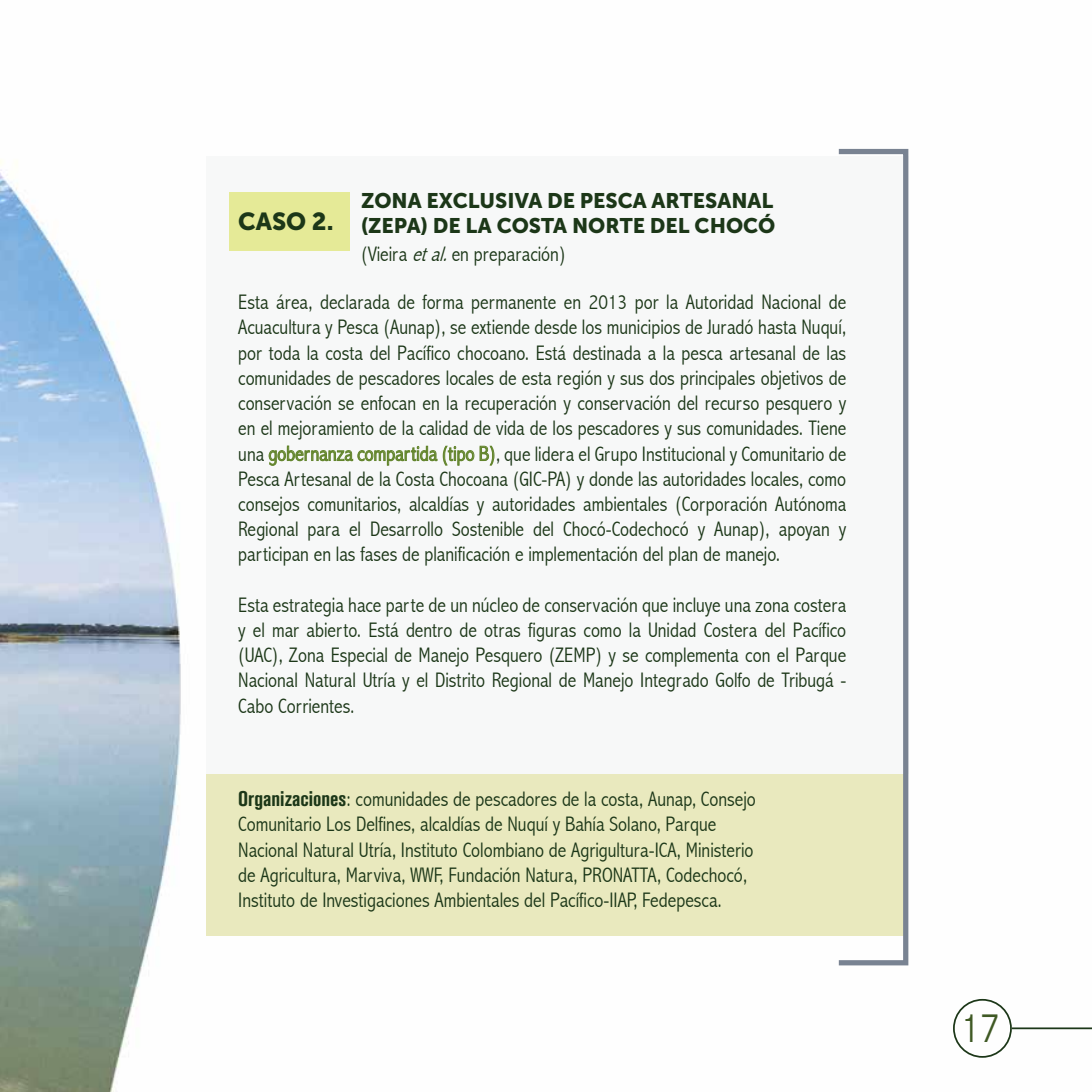
<style>
.page{position:relative;width:1092px;height:1092px;background:#fff}
.page>*{position:absolute;margin:0;border:0;box-sizing:border-box;transform-origin:0 0}
.t1{font:300 condensed 42px "Abadi";color:#3f5924}
.t2{font:24.5px "Museo Sans 900";color:#1c3718}
.t3{font:300 condensed 21px/25.2px "Abadi";color:#1c3718;text-align:justify}
.t4{font:21px/25.2px "Museo Sans 900";color:#1c3718}
.s1{font-style:italic}
.s2{color:#63852d}
.s3{font-family:"Akzidenz Grotesk BQ Bd Cnd Alt";font-weight:400;font-stretch:normal}
</style>
<div class="page">
<img style="left:0;top:148px;width:1091px;height:943px">
<div style="left:206px;top:774px;width:697px;height:161px;background:#e9e9be"></div>
<div style="left:206px;top:156px;width:702px;height:618px;background:#f7f8f8"></div>
<div style="left:836px;top:149px;width:72px;height:816px;border:5px solid #798392"></div>
<svg style="left:268px;top:445px;width:227px;height:21px"></svg>
<div style="left:952px;top:998px;width:59px;height:59px;border:2px solid #1c3718;border-radius:50%"></div>
<hr style="left:1011px;top:1027px;width:80px;height:2px;background:#1c3718">
<div style="left:229px;top:192px;width:121px;height:58px;background:#e5ea97"></div>
<p class="t2" style="left:238px;top:207px;width:97px">CASO 2.</p>
<p class="t4" style="left:361px;top:188px;width:416px">ZONA EXCLUSIVA DE PESCA ARTESANAL (ZEPA) DE LA COSTA NORTE DEL CHOCÓ</p>
<p class="t3" style="left:361px;top:241px;width:206px">(Vieira <span class="s1">etal.</span>en preparación)</p>
<p class="t3" style="left:238px;top:289px;width:609px">Esta área, declarada de forma permanente en 2013 por la Autoridad Nacional de Acuacultura y Pesca (Aunap), se extiende desde los municipios de Juradó hasta Nuquí, por toda la costa del Pacífico chocoano. Está destinada a la pesca artesanal de las comunidades de pescadores locales de esta región y sus dos principales objetivos de conservación se enfocan en la recuperación y conservación del recurso pesquero y en el mejoramiento de la calidad de vida de los pescadores y sus comunidades. Tiene una <span class="s2">gobernanza compartida (tipo B)</span>, que lidera el Grupo Institucional y Comunitario de Pesca Artesanal de la Costa Chocoana (GIC-PA) y donde las autoridades locales, como consejos comunitarios, alcaldías y autoridades ambientales (Corporación Autónoma Regional para el Desarrollo Sostenible del Chocó-Codechocó y Aunap), apoyan y participan en las fases de planificación e implementación del plan de manejo.</p>
<p class="t3" style="left:238px;top:592px;width:609px">Esta estrategia hace parte de un núcleo de conservación que incluye una zona costera y el mar abierto. Está dentro de otras figuras como la Unidad Costera del Pacífico (UAC), Zona Especial de Manejo Pesquero (ZEMP) y se complementa con el Parque Nacional Natural Utría y el Distrito Regional de Manejo Integrado Golfo de Tribugá - Cabo Corrientes.</p>
<p class="t3" style="left:238px;top:786px;width:519px;text-align:left"><span class="s3">Organizaciones</span>: comunidades de pescadores de la costa, Aunap, Consejo Comunitario Los Delfines, alcaldías de Nuquí y Bahía Solano, Parque Nacional Natural Utría, Instituto Colombiano de Agrigultura-ICA, Ministerio de Agricultura, Marviva, WWF, Fundación Natura, PRONATTA, Codechocó, Instituto de Investigaciones Ambientales del Pacífico-IIAP, Fedepesca.</p>
<h1 class="t1" style="left:960px;top:1003px;width:40px">17</h1>
</div>
